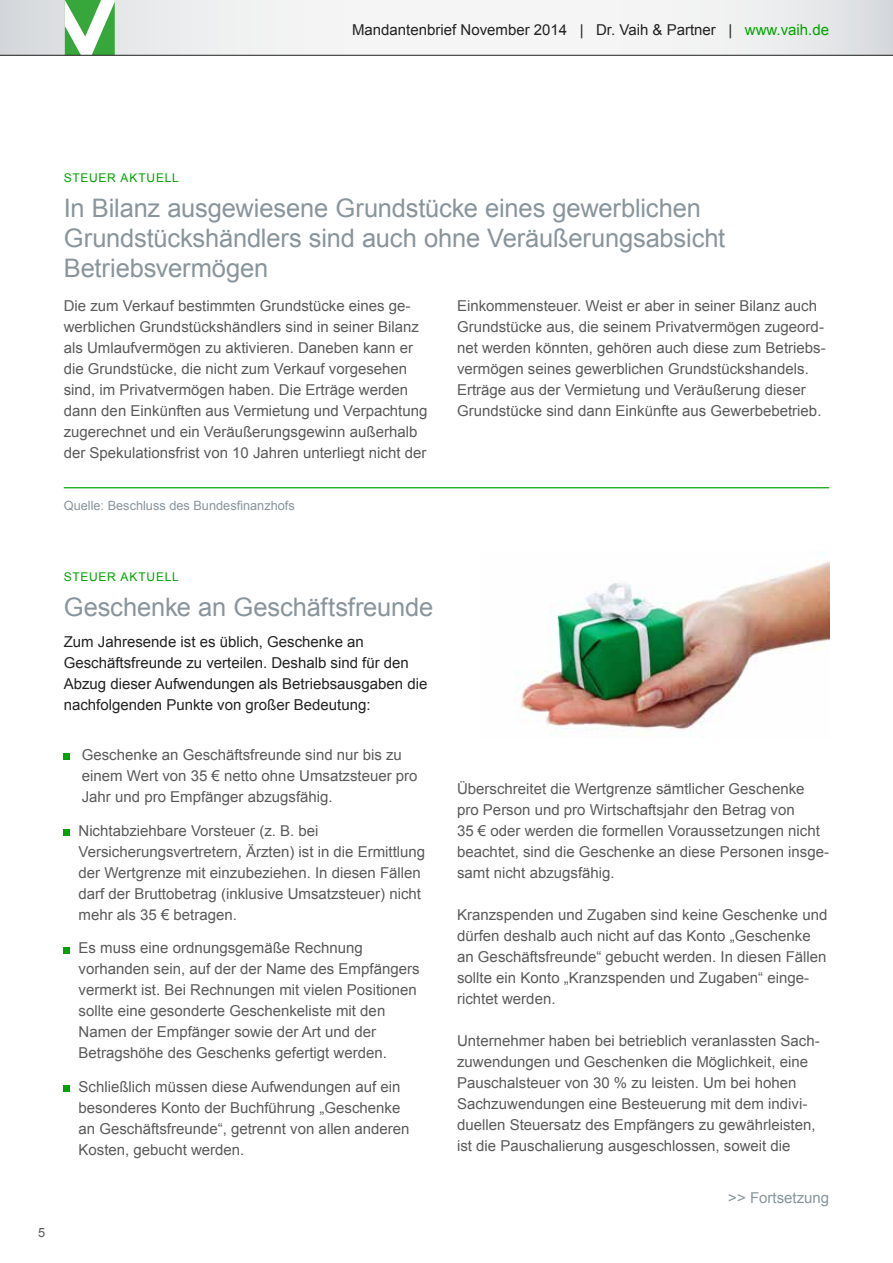
<style>
.page{position:relative;width:893px;height:1263px;background:#fff}
.page>*{position:absolute;margin:0;border:0;box-sizing:border-box;transform-origin:0 0}
.t1{font:25.5px/30px "Arial";letter-spacing:-.005em;color:#89959c}
.t2{font:15px/21px "Arial";color:#5a5a5a}
.t3{font:15px/21px "Arial";color:#222}
.t4{font:15px "Arial";color:#89959c}
.t5{font:12.75px "Arial";color:#89959c}
.t6{font:12.75px "Arial";color:#5a5a5a}
.t7{font:12px "Arial";letter-spacing:.055em;color:#00a400}
.s1{color:#00a400}
</style>
<div class="page">
<img style="left:515px;top:561px;width:314px;height:178px">
<svg style="left:0;top:0;width:893px;height:55px"></svg>
<svg style="left:65px;top:0;width:50px;height:55px"></svg>
<hr style="left:0;top:55px;width:893px;height:1px;background:#222">
<div style="left:64px;top:753px;width:6px;height:7px;background:#00a400"></div>
<svg style="left:64px;top:829px;width:6px;height:6px"></svg>
<svg style="left:64px;top:947px;width:6px;height:6px"></svg>
<svg style="left:64px;top:1086px;width:6px;height:6px"></svg>
<hr style="left:64px;top:487px;width:765px;height:1px;background:#00a400">
<p class="t3" style="left:352px;top:20px;width:478px">Mandantenbrief November 2014 | Dr. Vaih &amp; Partner | <span class="s1">www.vaih.de</span></p>
<p class="t7" style="left:64px;top:170px;width:67px">Steuer akt</p>
<p class="t7" style="left:147px;top:170px;width:26px">uell</p>
<h1 class="t1" style="left:64px;top:193px;width:663px">In Bilanz ausgewiesene Grundstücke eines gewerblichen<br>Grundstückshändlers sind auch ohne Veräußerungsabsicht<br>Betriebsvermögen</h1>
<p class="t2" style="left:64px;top:295px;width:365px">Die zum Verkauf bestimmten Grundstücke eines ge&shy;werblichen Grundstückshändlers sind in seiner Bilanz als U mlaufvermögen zu aktivieren. Daneben kann er die Grundstücke, die nicht zum Verkauf vorgesehen sind, im Privatvermögen haben. Die Erträge werden dann den Einkünften aus Vermietung und Verpachtung zugerechnet und ein Veräußerungsgewinn außerhalb der Spekulationsfrist von 10 Jahren unterliegt nicht der</p>
<p class="t2" style="left:457px;top:295px;width:370px">Einkommensteuer. Weist er aber in seiner Bilanz auch Grundstücke aus, die seinem Privatvermögen zugeord&shy;net werden könnten, gehören auch diese zum Betriebs&shy;vermögen seines gewerblichen Grundstückshandels.<br>Erträge aus der Vermietung und Veräußerung dieser Grundstücke sind dann Einkünfte aus Gewerbebetrieb.</p>
<p class="t5" style="left:64px;top:497px;width:233px">Quelle: Beschluss des Bundesfinanzhofs</p>
<p class="t7" style="left:64px;top:569px;width:67px">Steuer akt</p>
<p class="t7" style="left:147px;top:569px;width:26px">uell</p>
<h1 class="t1" style="left:64px;top:592px;width:371px">Geschenke an Geschäftsfreunde</h1>
<p class="t3" style="left:64px;top:631px;width:365px">Zum Jahresende ist es üblich, Geschenke an Geschäftsfreunde zu verteilen. Deshalb sind für den Abzug dieser Aufwendungen als Betriebsausgaben die nachfolgenden Punkte von großer Bedeutung:</p>
<p class="t2" style="left:82px;top:744px;width:337px">Geschenke an Geschäftsfreunde sind nur bis zu einem Wert von 35 € netto ohne U msatzsteuer pro<br>Jahr und pro Empfänger abzugsfähig.</p>
<p class="t2" style="left:78px;top:820px;width:348px">Nichtabziehbare Vorsteuer (z. B. bei Versicherungsvertretern, Ärzten) ist in die Ermittlung der Wertgrenze mit einzubeziehen. In diesen Fällen darf der Bruttobetrag (inklusive U msatzsteuer) nicht mehr als 35 € betragen.</p>
<p class="t2" style="left:78px;top:938px;width:342px">Es muss eine ordnungsgemäße Rechnung vorhanden sein, auf der der Name des Empfängers vermerkt ist. Bei Rechnungen mit vielen Positionen sollte eine gesonderte Geschenkeliste mit den Namen der Empfänger sowie der Art und der Betragshöhe des Geschenks gefertigt werden.</p>
<p class="t2" style="left:78px;top:1076px;width:333px">Schließlich müssen diese Aufwendungen auf ein besonderes Konto der Buchführung „Geschenke an Geschäftsfreunde“, getrennt von allen anderen Kosten, gebucht werden.</p>
<p class="t6" style="left:38px;top:1224px;width:9px">5</p>
<p class="t2" style="left:457px;top:778px;width:373px">Überschreitet die Wertgrenze sämtlicher Geschenke pro Person und pro Wirtschaftsjahr den Betrag von<br>35 € oder werden die formellen Voraussetzungen nicht beachtet, sind die Geschenke an diese Personen insge&shy;samt nicht abzugsfähig.</p>
<p class="t2" style="left:457px;top:904px;width:372px">Kranzspenden und Zugaben sind keine Geschenke und dürfen deshalb auch nicht auf das Konto „Geschenke an Geschäftsfreunde“ gebucht werden. In diesen Fällen sollte ein Konto „Kranzspenden und Zugaben“ einge&shy;richtet werden.</p>
<p class="t2" style="left:457px;top:1030px;width:364px">U nternehmer haben bei betrieblich veranlassten Sach&shy;zuwendungen und Geschenken die Möglichkeit, eine Pauschalsteuer von 30 % zu leisten. U m bei hohen Sachzuwendungen eine Besteuerung mit dem indivi&shy;duellen Steuersatz des Empfängers zu gewährleisten, ist die Pauschalierung ausgeschlossen, soweit die</p>
<p class="t4" style="left:728px;top:1187px;width:102px">&gt;&gt; Fortsetzung</p>
</div>
